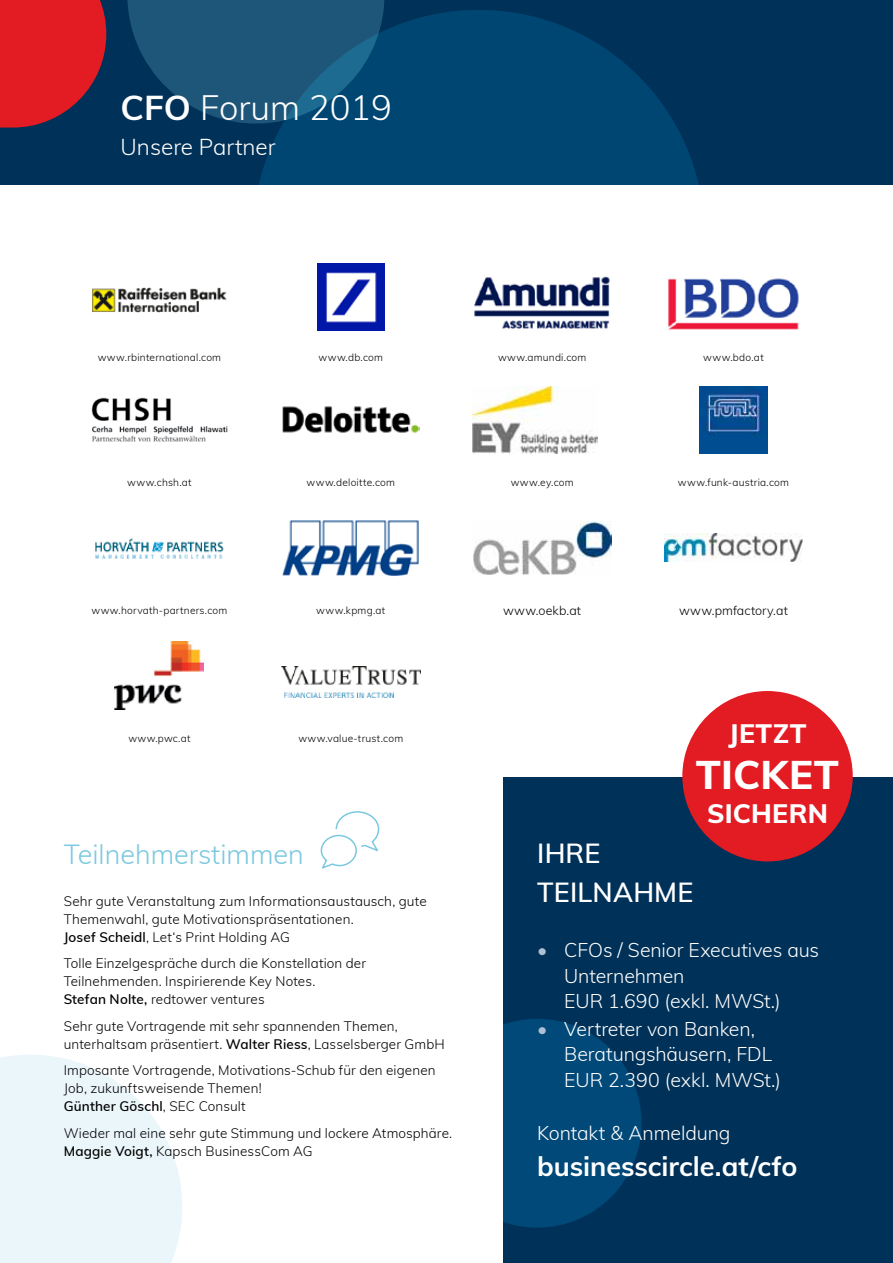
<style>
.page{position:relative;width:893px;height:1263px;background:#fff}
.page>*{position:absolute;margin:0;border:0;box-sizing:border-box;transform-origin:0 0}
.t1{font:800 40.05px "Muli";letter-spacing:.01em;color:#fff}
.t2{font:300 34.5px "Muli";color:#fff}
.t3{font:700 27px "Muli";letter-spacing:-.005em;color:#fff}
.t4{font:300 27px "Muli";color:#7bc8e0}
.t5{font:600 27px/39px "Muli";letter-spacing:.005em;color:#fff}
.t6{font:800 26.7px "Muli";letter-spacing:.01em;color:#fff}
.t7{font:300 22.5px "Muli";color:#fff}
.t8{font:300 19.5px/25.5px "Muli";letter-spacing:-.005em;color:#fff}
.t9{font:300 13.5px/18px "Muli";letter-spacing:.005em;color:#000}
.t10{font:300 12.6px "Muli";letter-spacing:.01em;color:#000}
.t11{font:300 10.2px "Muli";letter-spacing:.02em;color:#000}
.s1{font-weight:700}
.s2{font-weight:600}
.s3{color:#afc0d4}
</style>
<div class="page">
<div style="left:0;top:0;width:893px;height:185px;background:#003158"></div>
<svg style="left:127px;top:0;width:99px;height:120px"></svg>
<svg style="left:226px;top:0;width:473px;height:185px;fill:#004673"></svg>
<svg style="left:0;top:0;width:106px;height:128px;background:#c21e2a"></svg>
<img style="left:92px;top:287px;width:135px;height:26px">
<img style="left:317px;top:263px;width:68px;height:68px">
<img style="left:474px;top:276px;width:136px;height:53px">
<img style="left:668px;top:278px;width:131px;height:52px">
<img style="left:91px;top:398px;width:137px;height:44px">
<img style="left:282px;top:406px;width:138px;height:27px">
<img style="left:473px;top:386px;width:124px;height:68px">
<img style="left:700px;top:386px;width:67px;height:68px">
<img style="left:95px;top:538px;width:129px;height:21px">
<img style="left:282px;top:520px;width:137px;height:56px">
<img style="left:473px;top:521px;width:138px;height:53px">
<img style="left:664px;top:534px;width:139px;height:28px">
<img style="left:115px;top:641px;width:89px;height:68px">
<img style="left:281px;top:666px;width:139px;height:31px">
<div style="left:503px;top:777px;width:390px;height:486px;background:#003158"></div>
<svg style="left:503px;top:1019px;width:139px;height:209px"></svg>
<svg style="left:0;top:1055px;width:182px;height:208px;background:#edf7fa"></svg>
<svg style="left:320px;top:811px;width:60px;height:58px"></svg>
<div style="left:682px;top:691px;width:171px;height:170px;background:#e31b23;border-radius:50%"></div>
<h2 class="t2" style="left:121px;top:82px;width:273px"><span class="s1">CFO</span> Forum 2019</h2>
<h3 class="t7" style="left:121px;top:131px;width:157px">Unsere Partner</h3>
<p class="t11" style="left:98px;top:350px;width:125px">www.rbinternational.com</p>
<p class="t11" style="left:319px;top:350px;width:66px">www.db.com</p>
<p class="t11" style="left:498px;top:350px;width:90px">www.amundi.com</p>
<p class="t11" style="left:703px;top:350px;width:62px">www.bdo.at</p>
<p class="t11" style="left:127px;top:475px;width:66px">www.chsh.at</p>
<p class="t11" style="left:307px;top:475px;width:90px">www.deloitte.com</p>
<p class="t11" style="left:511px;top:475px;width:64px">www.ey.com</p>
<p class="t11" style="left:678px;top:475px;width:113px">www.funk-austria.com</p>
<p class="t11" style="left:91px;top:603px;width:137px">www.horvath-partners.com</p>
<p class="t11" style="left:316px;top:603px;width:71px">www.kpmg.at</p>
<p class="t10" style="left:503px;top:601px;width:80px">www.oekb.at</p>
<p class="t10" style="left:679px;top:601px;width:110px">www.pmfactory.at</p>
<p class="t11" style="left:128px;top:730px;width:64px">www.pwc.at</p>
<p class="t11" style="left:298px;top:730px;width:106px">www.value-trust.com</p>
<h3 class="t4" style="left:64px;top:835px;width:241px">Teilnehmerstimmen</h3>
<p class="t9" style="left:64px;top:891px;width:364px">Sehr gute Veranstaltung zum I nformationsaustausch, gute<br>Themenwahl, gute Motivationspräsentationen.<br><span class="s2">Josef Scheidl</span>, Let‘s Print H olding AG</p>
<p class="t9" style="left:64px;top:953px;width:304px">Tolle Einzelgespräche durch die Konstellation der<br>Teilnehmenden. I nspirierende Key Notes.<br><span class="s2">Stefan N olte,</span> redtower ventures</p>
<p class="t9" style="left:64px;top:1016px;width:380px">Sehr gute Vortragende mit sehr spannenden Themen, unterhaltsam präsentiert. <span class="s2">Walter Riess</span>, Lasselsberger G mbH</p>
<p class="t9" style="left:64px;top:1060px;width:373px">I mposante Vortragende, Motivations-Schub für den eigenen<br>Job, zukunftsweisende Themen!<br><span class="s2">Günther Göschl</span>, SEC Consult</p>
<p class="t9" style="left:64px;top:1123px;width:390px">Wieder mal eine sehr gute Stimmung und lockere Atmosphäre.<br><span class="s2">Maggie Voigt,</span> Kapsch BusinessCom AG</p>
<h3 class="t6" style="left:728px;top:714px;width:80px">JETZT</h3>
<h1 class="t1" style="left:696px;top:745px;width:145px">TICKET</h1>
<h3 class="t6" style="left:707px;top:794px;width:122px">SICHERN</h3>
<h3 class="t5" style="left:537px;top:832px;width:158px">Ihre teilnahm e</h3>
<h3 class="t8" style="left:564px;top:936px;width:256px;text-indent:-27px"><span class="s3">•</span> CFOs / Senior Executives aus<br>Unternehmen<br>EUR 1.690 (exkl. MWSt.)</h3>
<h3 class="t8" style="left:564px;top:1015px;width:218px;text-indent:-27px"><span class="s3">•</span> Vertreter von Banken,<br>Beratungshäusern, FDL<br>EUR 2.390 (exkl. MWSt.)</h3>
<h3 class="t8" style="left:537px;top:1119px;width:195px">Kontakt &amp; Anmeldung</h3>
<h3 class="t3" style="left:537px;top:1146px;width:262px">businesscircle.at/cfo</h3>
</div>
